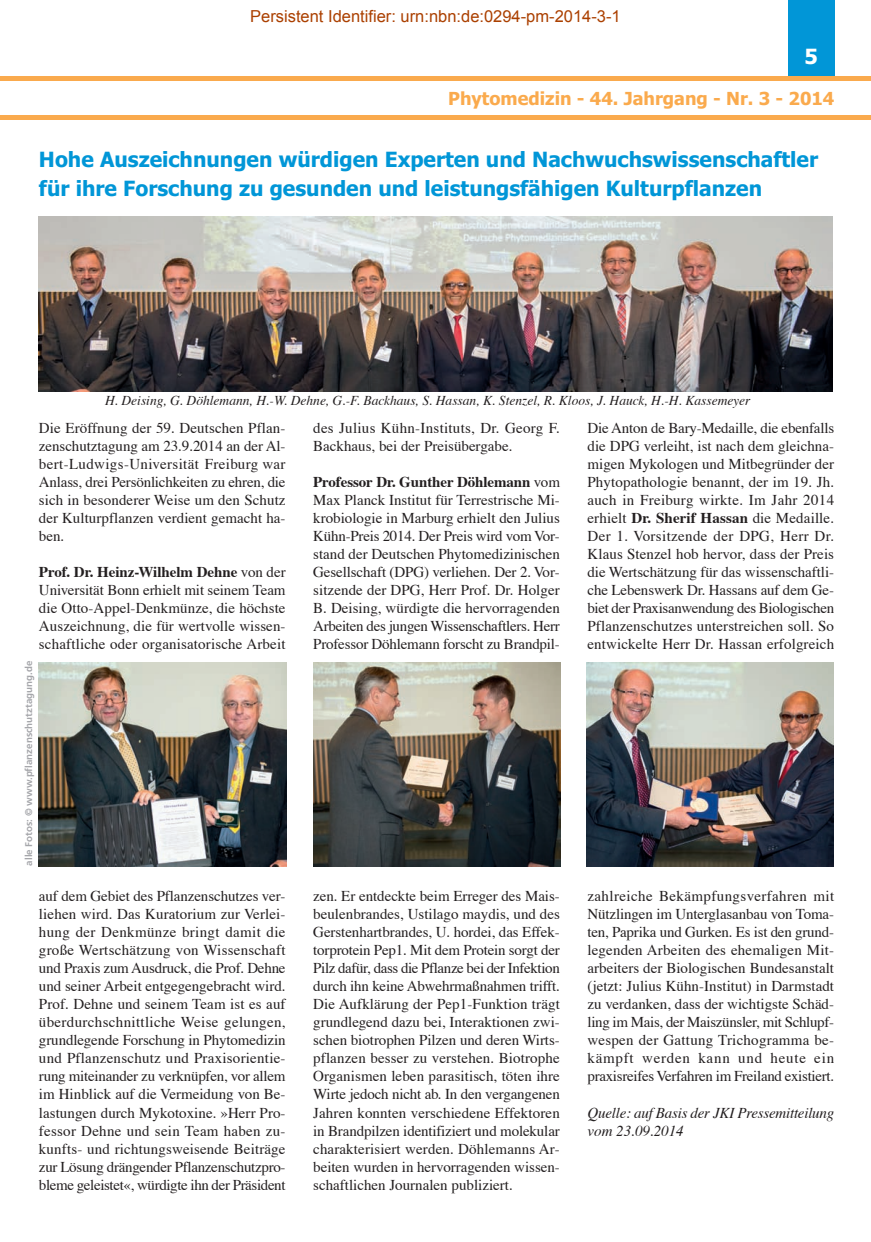
<style>
.page{position:relative;width:871px;height:1242px;background:#fff}
.page>*{position:absolute;margin:0;border:0;box-sizing:border-box;transform-origin:0 0}
.t1{font:700 21px/29.4px "Tahoma";color:#0196d7}
.t2{font:700 21px "Tahoma";color:#fff}
.t3{font:700 18px "Tahoma";color:#faaa4d}
.t4{font:16.5px "Arial";color:#ab4000}
.t5{font:15px/18px "Times";color:#231f20;text-align:justify}
.t6{font:italic 15px/18px "Times";letter-spacing:-.015em;color:#231f20}
.t7{font:italic 13.5px "Times";color:#231f20}
.t8{font:700 9.75px "Frutiger";color:#a5a6aa}
.s1{font-weight:700}
</style>
<div class="page">
<div style="left:788px;top:0;width:46px;height:80px;background:#0196d7"></div>
<hr style="left:0;top:116px;width:871px;height:4px;background:#faaa4d">
<div style="left:0;top:76px;width:871px;height:5px;background:#faaa4d"></div>
<img style="left:39px;top:662px;width:247px;height:204px">
<img style="left:313px;top:662px;width:247px;height:204px">
<img style="left:587px;top:662px;width:247px;height:204px">
<img style="left:39px;top:216px;width:794px;height:175px">
<p class="t4" style="left:250px;top:5px;width:372px">Persistent Identifier: urn:nbn:de:0294-pm-2014-3-1</p>
<h1 class="t2" style="left:804px;top:48px;width:15px">5</h1>
<p class="t3" style="left:448px;top:91px;width:388px">Phytomedizin - 44. Jahrgang - Nr. 3 - 2014</p>
<h1 class="t1" style="left:39px;top:146px;width:781px">Hohe Auszeichnungen würdigen Experten und Nachwuchswissenschaftler für ihre Forschung zu gesunden und leistungsfähigen Kulturpflanzen</h1>
<p class="t7" style="left:105px;top:395px;width:647px">H. Deising, G. Döhlemann, H.-W. Dehne, G.-F. Backhaus, S. Hassan, K. Stenzel, R. Kloos, J. Hauck, H.-H. Kassemeyer</p>
<p class="t5" style="left:39px;top:420px;width:248px">Die Eröffnung der 59. Deutschen Pflan&shy;zenschutztagung am 23.9.2014 an der Al&shy;bert-Ludwigs-Universität Freiburg war Anlass, drei Persönlichkeiten zu ehren, die sich in besonderer Weise um den Schutz der Kulturpflanzen verdient gemacht ha&shy;ben.</p>
<p class="t5" style="left:39px;top:564px;width:248px"><span class="s1">Prof. Dr. Heinz-Wilhelm Dehne</span> von der Universität Bonn erhielt mit seinem Team die Otto-Appel-Denkmünze, die höchste Auszeichnung, die für wertvolle wissen&shy;schaftliche oder organisatorische Arbeit</p>
<p class="t8" style="left:25px;top:865px;width:206px;rotate:-90deg">alle Fotos: © www.pflanzenschutztagung.de</p>
<p class="t5" style="left:39px;top:888px;width:248px">auf dem Gebiet des Pflanzenschutzes ver&shy;liehen wird. Das Kuratorium zur Verlei&shy;hung der Denkmünze bringt damit die große Wertschätzung von Wissenschaft und Praxis zum Ausdruck, die Prof. Dehne und seiner Arbeit entgegengebracht wird.<br>Prof. Dehne und seinem Team ist es auf überdurchschnittliche Weise gelungen, grundlegende Forschung in Phytomedizin und Pflanzenschutz und Praxisorientie&shy;rung miteinander zu verknüpfen, vor allem im Hinblick auf die Vermeidung von Be&shy;lastungen durch Mykotoxine. »Herr Pro&shy;fessor Dehne und sein Team haben zu&shy;kunfts- und richtungsweisende Beiträge zur Lösung drängender Pflanzenschutzpro&shy;bleme geleistet«, würdigte ihn der Präsident</p>
<p class="t5" style="left:313px;top:420px;width:248px">des Julius Kühn-Instituts, Dr. Georg F.<br>Backhaus, bei der Preisübergabe.</p>
<p class="t5" style="left:313px;top:474px;width:248px"><span class="s1">Professor Dr. Gunther Döhlemann</span> vom Max Planck Institut für Terrestrische Mi&shy;krobiologie in Marburg erhielt den Julius Kühn-Preis 2014. Der Preis wird vom Vor&shy;stand der Deutschen Phytomedizinischen Gesellschaft (DPG) verliehen. Der 2. Vor&shy;sitzende der DPG, Herr Prof. Dr. Holger B. Deising, würdigte die hervorragenden Arbeiten des jungen Wissenschaftlers. Herr Professor Döhlemann forscht zu Brandpil-</p>
<p class="t5" style="left:313px;top:888px;width:248px">zen. Er entdeckte beim Erreger des Mais&shy;beulenbrandes, Ustilago maydis, und des Gerstenhartbrandes, U. hordei, das Effek&shy;torprotein Pep1. Mit dem Protein sorgt der Pilz dafür, dass die Pflanze bei der Infektion durch ihn keine Abwehrmaßnahmen trifft.<br>Die Aufklärung der Pep1-Funktion trägt grundlegend dazu bei, Interaktionen zwi&shy;schen biotrophen Pilzen und deren Wirts&shy;pflanzen besser zu verstehen. Biotrophe Organismen leben parasitisch, töten ihre Wirte jedoch nicht ab. In den vergangenen Jahren konnten verschiedene Effektoren in Brandpilzen identifiziert und molekular charakterisiert werden. Döhlemanns Ar&shy;beiten wurden in hervorragenden wissen&shy;schaftlichen Journalen publiziert.</p>
<p class="t5" style="left:587px;top:420px;width:248px">Die Anton de Bary-Medaille, die ebenfalls die DPG verleiht, ist nach dem gleichna&shy;migen Mykologen und Mitbegründer der Phytopathologie benannt, der im 19. Jh. auch in Freiburg wirkte. Im Jahr 2014 erhielt <span class="s1">Dr. Sherif Hassan</span> die Medaille.<br>Der 1. Vorsitzende der DPG, Herr Dr.<br>Klaus Stenzel hob hervor, dass der Preis die Wertschätzung für das wissenschaftli&shy;che Lebenswerk Dr. Hassans auf dem Ge&shy;biet der Praxisanwendung des Biologischen Pflanzenschutzes unterstreichen soll. So entwickelte Herr Dr. Hassan erfolgreich</p>
<p class="t5" style="left:587px;top:888px;width:248px">zahlreiche Bekämpfungsverfahren mit Nützlingen im Unterglasanbau von Toma&shy;ten, Paprika und Gurken. Es ist den grund&shy;legenden Arbeiten des ehemaligen Mit&shy;arbeiters der Biologischen Bundesanstalt (jetzt: Julius Kühn-Institut) in Darmstadt zu verdanken, dass der wichtigste Schäd&shy;ling im Mais, der Maiszünsler, mit Schlupf&shy;wespen der Gattung Trichogramma be&shy;kämpft werden kann und heute ein praxisreifes Verfahren im Freiland existiert.</p>
<p class="t6" style="left:587px;top:1104px;width:248px">Quelle: auf Basis der JKI Pressemitteilung vom 23.09.2014</p>
</div>
